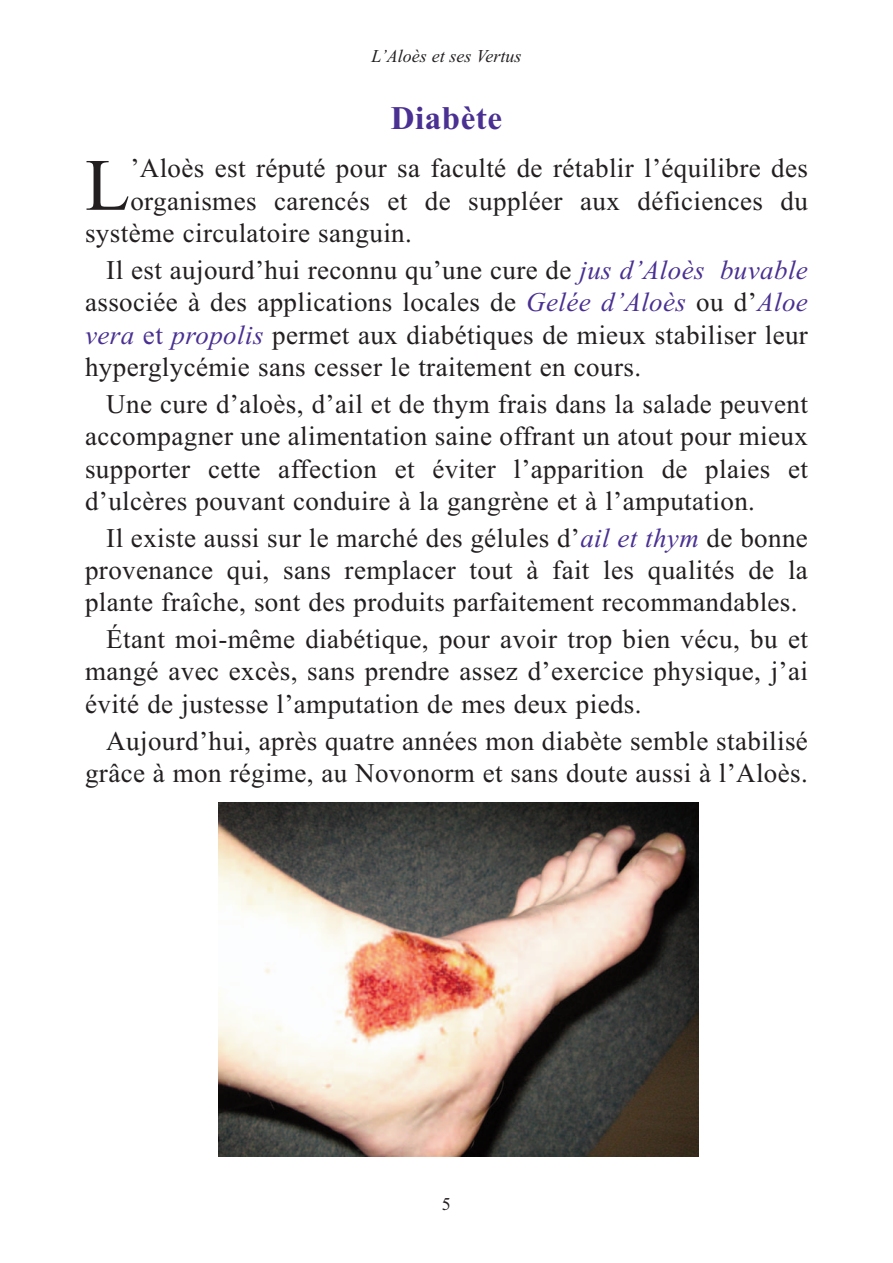
<style>
.page{position:relative;width:893px;height:1263px;background:#fff}
.page>*{position:absolute;margin:0;border:0;box-sizing:border-box;transform-origin:0 0}
.t1{font:73.65px "Times New Roman";color:#231f20}
.t2{font:700 33px "Times New Roman";letter-spacing:.015em;color:#493092}
.t3{font:27px/32.4px "Times New Roman";letter-spacing:.015em;color:#231f20;text-align:justify}
.t4{font:italic 18px "Times New Roman";color:#231f20}
.t5{font:18px "Times New Roman";color:#231f20}
.s1{font-style:italic;color:#493092}
.s2{color:#493092}
</style>
<div class="page">
<img style="left:218px;top:802px;width:480px;height:354px">
<p class="t4" style="left:371px;top:45px;width:152px">L’Aloès et ses Vertus</p>
<p class="t2" style="left:391px;top:98px;width:113px">Diabète</p>
<h1 class="t1" style="left:85px;top:141px;width:47px">L</h1>
<p class="t3" style="left:130px;top:152px;width:679px">’Aloès est réputé pour sa faculté de rétablir l’équilibre des</p>
<p class="t3" style="left:130px;top:184px;width:679px">organismes carencés et de suppléer aux déficiences du</p>
<p class="t3" style="left:85px;top:217px;width:328px">système circulatoire sanguin.</p>
<p class="t3" style="left:85px;top:253px;width:724px;text-indent:21px">Il est aujourd’hui reconnu qu’une cure de <span class="s1">jus d’Aloès buvable </span>associée à des applications locales de <span class="s1">Gelée d’Aloès</span> ou d’<span class="s1">Aloe vera</span> <span class="s2">et</span> <span class="s1">propolis</span> permet aux diabétiques de mieux stabiliser leur hyperglycémie sans cesser le traitement en cours.</p>
<p class="t3" style="left:85px;top:387px;width:724px;text-indent:21px">Une cure d’aloès, d’ail et de thym frais dans la salade peuvent accompagner une alimentation saine offrant un atout pour mieux supporter cette affection et éviter l’apparition de plaies et d’ulcères pouvant conduire à la gangrène et à l’amputation.</p>
<p class="t3" style="left:85px;top:521px;width:724px;text-indent:21px">Il existe aussi sur le marché des gélules d’<span class="s1">ail et thym</span> de bonne provenance qui, sans remplacer tout à fait les qualités de la plante fraîche, sont des produits parfaitement recommandables.</p>
<p class="t3" style="left:85px;top:622px;width:724px;text-indent:21px">Étant moi-même diabétique, pour avoir trop bien vécu, bu et mangé avec excès, sans prendre assez d’exercice physique, j’ai évité de justesse l’amputation de mes deux pieds.</p>
<p class="t3" style="left:85px;top:724px;width:724px;text-align:right">Aujourd’hui, après quatre années mon diabète semble stabilisé grâce à mon régime, au Novonorm et sans doute aussi à l’Aloès.</p>
<p class="t5" style="left:442px;top:1193px;width:10px">5</p>
</div>
